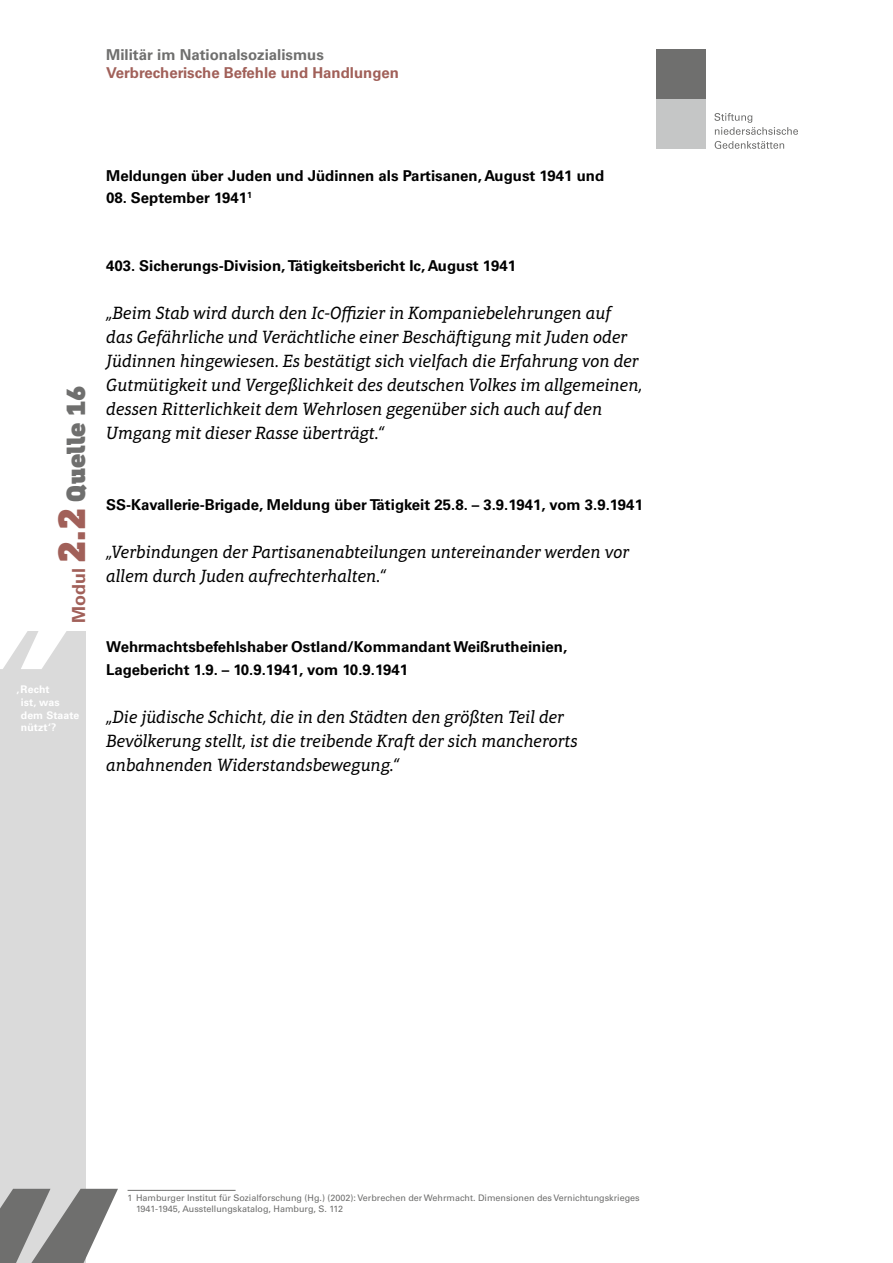
<style>
.page{position:relative;width:893px;height:1263px;background:#fff}
.page>*{position:absolute;margin:0;border:0;box-sizing:border-box;transform-origin:0 0}
.t1{font:900 27px "DIN Next Slab Pro";color:#6f6f6e}
.t2{font:italic 18px/24px "Aptifer Slab LT Pro";letter-spacing:-.005em;color:#000}
.t3{font:700 15px/22.5px "Univers LT Pro 65";color:#000}
.t4{font:700 15px "Univers LT Pro 65";color:#a16059}
.t5{font:700 15px "Univers LT Pro 65";color:#6f6f6e}
.t6{font:700 10.5px/12.6px "Univers LT Pro 65";letter-spacing:.01em;color:#fff}
.t7{font:9px/10.8px "Univers LT Pro 55 Roman";color:#6f6f6e}
.s1{font-family:"Univers LT Pro 65";font-weight:700;font-size:18px;color:#a16059}
.s2{font-size:39px;color:#a16059}
</style>
<div class="page">
<div style="left:656px;top:50px;width:50px;height:49px;background:#6f6f6e"></div>
<div style="left:656px;top:99px;width:50px;height:50px;background:#c5c6c6"></div>
<svg style="left:714px;top:113px;width:84px;height:22px"></svg>
<svg style="left:715px;top:141px;width:69px;height:8px"></svg>
<div style="left:0;top:631px;width:85px;height:632px;background:#dadada"></div>
<svg style="left:0;top:631px;width:66px;height:38px"></svg>
<svg style="left:0;top:1189px;width:118px;height:74px"></svg>
<hr style="left:128px;top:1190px;width:108px;height:1px;background:#6f6f6e">
<p class="t5" style="left:106px;top:46px;width:219px">Militär im Nationalsozialismus</p>
<p class="t4" style="left:106px;top:64px;width:294px">Verbrecherische Befehle und Handlungen</p>
<p class="t3" style="left:106px;top:164px;width:499px">Meldungen über Juden und Jüdinnen als Partisanen, August 1941 und</p>
<p class="t3" style="left:106px;top:187px;width:147px">08. September 1941<sup>1</sup></p>
<h1 class="t1" style="left:60px;top:623px;width:239px;rotate:-90deg"><span class="s1">Modul</span> <span class="s2">2.2</span> Quelle 16</h1>
<p class="t6" style="left:21px;top:683px;width:60px;text-indent:-4px">‚Recht<br>ist, was dem Staate nützt‘?</p>
<p class="t3" style="left:106px;top:254px;width:411px">403. Sicherungs-Division, Tätigkeitsbericht Ic, August 1941</p>
<p class="t2" style="left:106px;top:301px;width:538px">„Beim Stab wird durch den Ic-Offizier in Kompaniebelehrungen auf<br>das Gefährliche und Verächtliche einer Beschäftigung mit Juden oder Jüdinnen hingewiesen. Es bestätigt sich vielfach die Erfahrung von der Gutmütigkeit und Vergeßlichkeit des deutschen Volkes im allgemeinen, dessen Ritterlichkeit dem Wehrlosen gegenüber sich auch auf den Umgang mit dieser Rasse überträgt.“</p>
<p class="t3" style="left:106px;top:493px;width:538px">SS-Kavallerie-Brigade, Meldung über Tätigkeit 25.8. – 3.9.1941, vom 3.9.1941</p>
<p class="t2" style="left:106px;top:539px;width:524px">„Verbindungen der Partisanenabteilungen untereinander werden vor allem durch Juden aufrechterhalten.“</p>
<p class="t3" style="left:106px;top:635px;width:462px">Wehrmachtsbefehlshaber Ostland/Kommandant Weißrutheinien,<br>Lagebericht 1.9. – 10.9.1941, vom 10.9.1941</p>
<p class="t2" style="left:106px;top:704px;width:473px">„Die jüdische Schicht, die in den Städten den größten Teil der<br>Bevölkerung stellt, ist die treibende Kraft der sich mancherorts anbahnenden Widerstandsbewegung.“</p>
<p class="t7" style="left:136px;top:1192px;width:505px;text-indent:-9px">1 Hamburger Institut für Sozialforschung (Hg.) (2002): Verbrechen der Wehrmacht. Dimensionen des Vernichtungskrieges<br>1941-1945, Ausstellungskatalog, Hamburg, S. 112</p>
</div>
